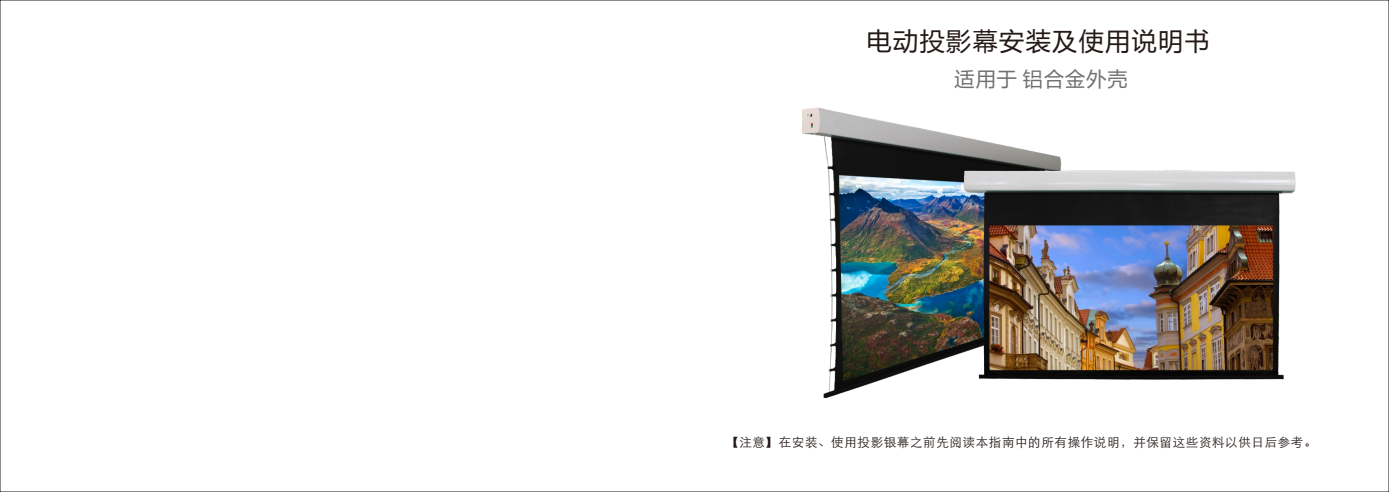
<style>
.page{position:relative;width:1389px;height:492px;background:#fff}
.page>*{position:absolute;margin:0;border:0;box-sizing:border-box;transform-origin:0 0}
.t1{font:25px "Microsoft Ya Hei";letter-spacing:.06em;color:#231916}
.t2{font:20px "Microsoft Ya Hei";letter-spacing:.06em;color:#717171}
.t3{font:12.5px "ST Xihei";letter-spacing:.05em;color:#231916}
</style>
<div class="page">
<img style="left:802px;top:107px;width:259px;height:292px">
<img style="left:951px;top:161px;width:345px;height:225px">
<h1 class="t1" style="left:866px;top:30px;width:344px">电动投影幕安装及使用说明书</h1>
<h2 class="t2" style="left:954px;top:70px;width:175px">适用于铝合金外壳</h2>
<p class="t3" style="left:726px;top:435px;width:591px">【注意】在安装、使用投影银幕之前先阅读本指南中的所有操作说明，并保留这些资料以供日后参考。</p>
</div>
